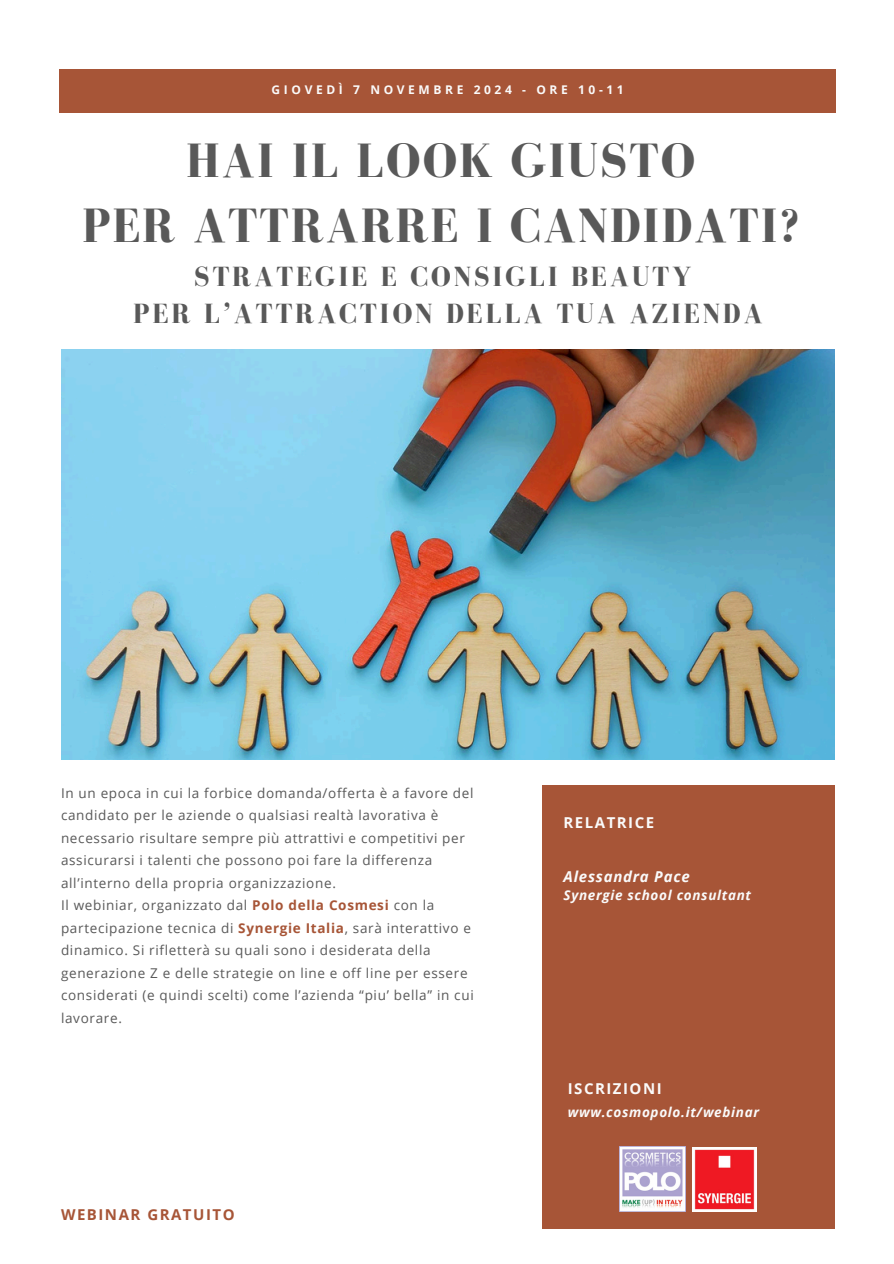
<style>
.page{position:relative;width:894px;height:1264px;background:#fff}
.page>*{position:absolute;margin:0;border:0;box-sizing:border-box;transform-origin:0 0}
.t1{font:700 49.5px/65.2px "Bodoni FLF";letter-spacing:.035em;color:#595959;text-align:center}
.t2{font:700 28.5px/37.2px "Bodoni FLF";letter-spacing:.095em;color:#595959;text-align:center}
.t3{font:700 15px "Open Sans";letter-spacing:.1em;color:#fafafa}
.t4{font:700 15px "Open Sans";letter-spacing:.1em;color:#a75537}
.t5{font:italic 700 15px "Open Sans";letter-spacing:.05em;color:#fafafa}
.t6{font:13.5px/22.5px "Open Sans";letter-spacing:.05em;color:#595959}
.t7{font:italic 700 13.5px "Open Sans";letter-spacing:.05em;color:#fafafa}
.t8{font:700 12px "Open Sans";letter-spacing:.3em;color:#fafafa}
.s1{font-weight:700;color:#a75537}
</style>
<div class="page">
<div style="left:59px;top:69px;width:777px;height:44px;background:#a75537"></div>
<img style="left:61px;top:349px;width:773px;height:410px">
<div style="left:541px;top:785px;width:293px;height:443px;background:#a75537"></div>
<img style="left:619px;top:1146px;width:65px;height:65px">
<img style="left:692px;top:1147px;width:64px;height:64px">
<h4 class="t8" style="left:271px;top:82px;width:353px">GIOVEDÌ 7 NOVEMBRE 2024 - ORE 10-11</h4>
<h2 class="t1" style="left:82px;top:127px;width:718px">HAI IL LOOK GIUSTO<br>PER ATTRARRE I CANDIDATI?</h2>
<h2 class="t2" style="left:133px;top:257px;width:630px">STRATEGIE E CONSIGLI BEAUTY<br>PER L’ATTRACTION DELLA TUA AZIENDA</h2>
<h2 class="t6" style="left:61px;top:781px;width:414px">In un epoca in cui la forbice domanda/offerta è a favore del candidato per le aziende o qualsiasi realtà lavorativa è necessario risultare sempre più attrattivi e competitivi per assicurarsi i talenti che possono poi fare la differenza all’interno della propria organizzazione.<br>Il webiniar, organizzato dal <span class="s1">Polo della Cosmesi</span> con la partecipazione tecnica di <span class="s1">Synergie Italia</span>, sarà interattivo e dinamico. Si rifletterà su quali sono i desiderata della generazione Z e delle strategie on line e off line per essere considerati (e quindi scelti) come l’azienda “piu’ bella” in cui lavorare.</h2>
<h3 class="t4" style="left:61px;top:1203px;width:175px">WEBINAR GRATUITO</h3>
<h3 class="t3" style="left:563px;top:812px;width:92px">RELATRICE</h3>
<h2 class="t5" style="left:563px;top:866px;width:128px">Alessandra Pace</h2>
<h2 class="t7" style="left:563px;top:885px;width:189px">Synergie school consultant</h2>
<p class="t3" style="left:567px;top:1078px;width:95px">ISCRIZIONI</p>
<p class="t7" style="left:567px;top:1102px;width:193px">www.cosmopolo.it/webinar</p>
</div>
